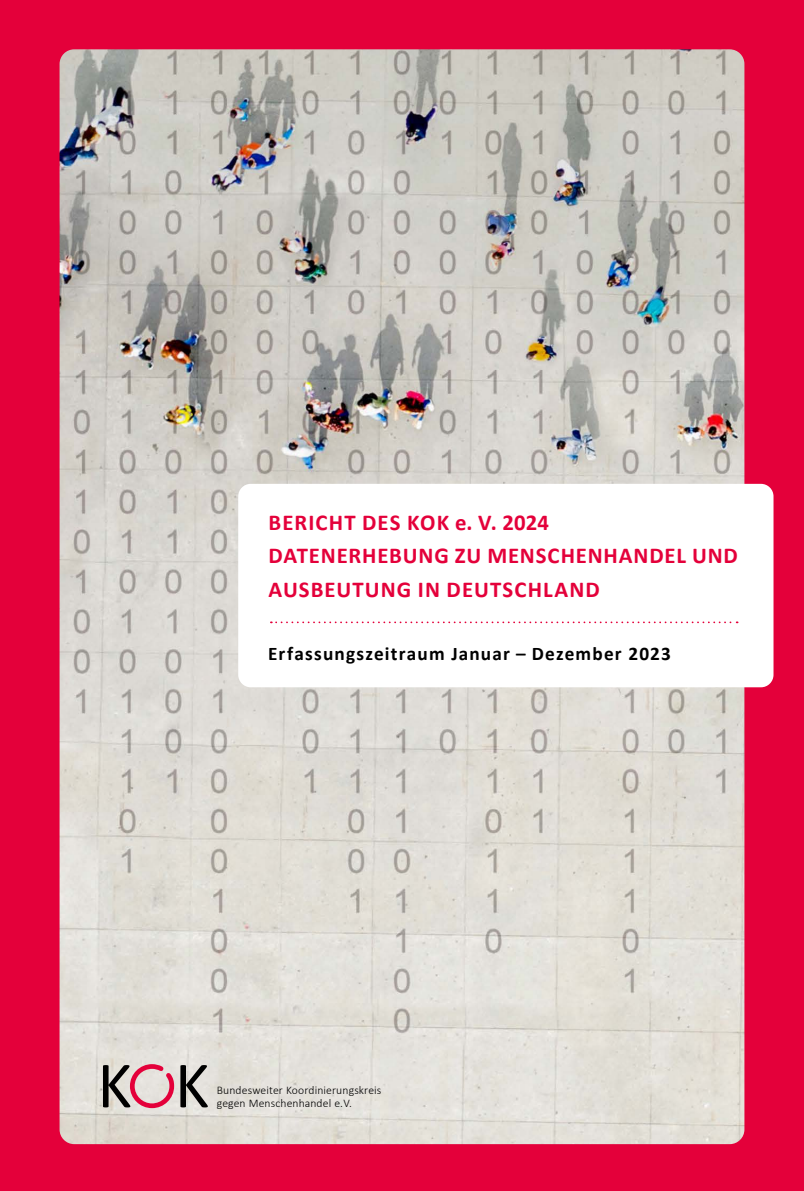
<style>
.page{position:relative;width:804px;height:1191px;background:#e4003a}
.page>*{position:absolute;margin:0;border:0;box-sizing:border-box;transform-origin:0 0}
.t1{font:700 22.75px/33.2px "Calibri";letter-spacing:.04em;color:#e4003a}
.t2{font:700 19.25px "Calibri";letter-spacing:.06em;color:#000}
.t3{font:300 11.72px/13.7px "Calibri";letter-spacing:.01em;color:#000}
</style>
<div class="page">
<img style="left:60px;top:49px;width:684px;height:1095px">
<div style="left:238px;top:484px;width:535px;height:203px;background:#fff;border-radius:13px"></div>
<svg style="left:271px;top:621px;width:466px;height:2px"></svg>
<svg style="left:103px;top:1063px;width:105px;height:47px;background:#b5999c"></svg>
<p class="t1" style="left:269px;top:506px;width:471px">BERICHT DES KOK e. V. 2024<br>DATENERHEBUNG ZU MENSCHENHANDEL UND<br>AUSBEUTUNG IN DEUTSCHLAND</p>
<p class="t2" style="left:268px;top:642px;width:404px">Erfassungszeitraum Januar – Dezember 2023</p>
<p class="t3" style="left:217px;top:1082px;width:166px">Bundesweiter Koordinierungskreis gegen Menschenhandel e.V.</p>
</div>
